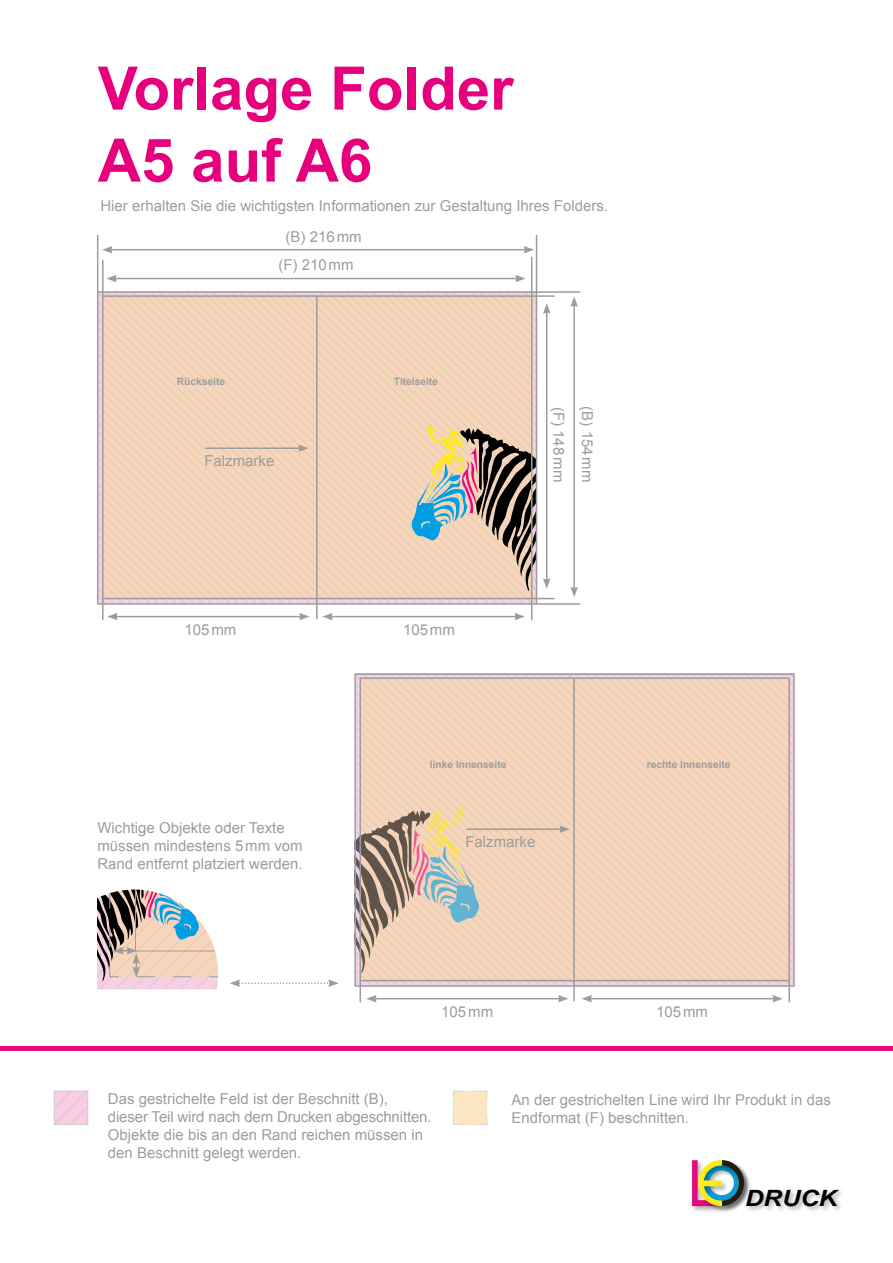
<style>
.page{position:relative;width:893px;height:1263px;background:#fff}
.page>*{position:absolute;margin:0;border:0;box-sizing:border-box;transform-origin:0 0}
.t1{font:700 60px/72px "Arial";color:#e6007d}
.t2{font:italic 700 22.35px "Arial";color:#010203;scale:1.14 1}
.t3{font:15px/18px "Arial";color:#9d9d9c}
.t4{font:700 10.2px "Arial";color:#9d9d9c}
</style>
<div class="page">
<svg style="left:98px;top:293px;width:438px;height:97px;background:#ebcadc"></svg>
<svg style="left:104px;top:297px;width:427px;height:126px;background:#f3d3b9"></svg>
<svg style="left:356px;top:675px;width:437px;height:97px;background:#efcddd"></svg>
<svg style="left:361px;top:679px;width:427px;height:126px;background:#f3d3b9"></svg>
<hr style="left:0;top:1047px;width:893px;height:4px;background:#e50b7e">
<svg style="left:56px;top:1093px;width:30px;height:30px"></svg>
<svg style="left:453px;top:1090px;width:35px;height:35px"></svg>
<img style="left:752px;top:1190px;width:90px;height:21px">
<img style="left:695px;top:1206px;width:24px;height:6px">
<img style="left:719px;top:1170px;width:33px;height:42px">
<svg style="left:692px;top:1160px;width:52px;height:46px;background:#9f9787"></svg>
<hr style="left:114px;top:278px;width:403px;height:1px;background:#9d9d9c">
<svg style="left:106px;top:275px;width:11px;height:7px"></svg>
<svg style="left:515px;top:275px;width:11px;height:7px"></svg>
<hr style="left:115px;top:616px;width:186px;height:1px;background:#9d9d9c">
<svg style="left:107px;top:613px;width:11px;height:7px"></svg>
<svg style="left:299px;top:613px;width:11px;height:7px"></svg>
<hr style="left:374px;top:998px;width:186px;height:1px;background:#9d9d9c">
<svg style="left:366px;top:995px;width:11px;height:7px"></svg>
<svg style="left:558px;top:995px;width:10px;height:7px"></svg>
<hr style="left:590px;top:998px;width:185px;height:1px;background:#9d9d9c">
<svg style="left:582px;top:995px;width:10px;height:7px"></svg>
<svg style="left:772px;top:995px;width:11px;height:7px"></svg>
<svg style="left:98px;top:423px;width:438px;height:180px;background:#e1c6b0"></svg>
<svg style="left:356px;top:805px;width:437px;height:180px;background:#e8cbb4"></svg>
<hr style="left:330px;top:616px;width:187px;height:1px;background:#9d9d9c">
<svg style="left:322px;top:613px;width:11px;height:7px"></svg>
<svg style="left:514px;top:613px;width:11px;height:7px"></svg>
<hr style="left:546px;top:311px;width:1px;height:269px;background:#9d9d9c">
<svg style="left:543px;top:303px;width:8px;height:11px"></svg>
<svg style="left:543px;top:578px;width:8px;height:11px"></svg>
<hr style="left:573px;top:305px;width:2px;height:284px;background:#9d9d9c">
<svg style="left:570px;top:296px;width:8px;height:11px"></svg>
<svg style="left:570px;top:587px;width:8px;height:10px"></svg>
<hr style="left:110px;top:249px;width:416px;height:1px;background:#9d9d9c">
<svg style="left:102px;top:246px;width:11px;height:8px"></svg>
<svg style="left:524px;top:246px;width:10px;height:8px"></svg>
<hr style="left:98px;top:291px;width:482px;height:2px;background:#9d9d9c">
<hr style="left:355px;top:673px;width:439px;height:2px;background:#9d9d9c">
<hr style="left:98px;top:603px;width:482px;height:2px;background:#9d9d9c">
<hr style="left:355px;top:985px;width:439px;height:2px;background:#9d9d9c">
<hr style="left:97px;top:235px;width:1px;height:368px;background:#9d9d9c">
<hr style="left:354px;top:674px;width:2px;height:311px;background:#9d9d9c">
<svg style="left:97px;top:889px;width:121px;height:100px;background:#c4b6b4"></svg>
<svg style="left:230px;top:979px;width:109px;height:8px"></svg>
<hr style="left:102px;top:260px;width:2px;height:360px;background:#9d9d9c">
<hr style="left:360px;top:678px;width:1px;height:324px;background:#9d9d9c">
<hr style="left:316px;top:297px;width:2px;height:322px;background:#9d9d9c">
<hr style="left:573px;top:679px;width:2px;height:322px;background:#9d9d9c">
<hr style="left:103px;top:598px;width:451px;height:1px;background:#9d9d9c">
<hr style="left:361px;top:980px;width:428px;height:1px;background:#9d9d9c">
<hr style="left:103px;top:295px;width:451px;height:2px;background:#9d9d9c">
<hr style="left:361px;top:677px;width:428px;height:2px;background:#9d9d9c">
<hr style="left:531px;top:257px;width:1px;height:363px;background:#9d9d9c">
<hr style="left:788px;top:679px;width:2px;height:323px;background:#9d9d9c">
<hr style="left:536px;top:235px;width:1px;height:368px;background:#9d9d9c">
<hr style="left:793px;top:674px;width:2px;height:311px;background:#9d9d9c">
<h1 class="t1" style="left:98px;top:55px;width:417px">Vorlage Folder<br>A5 auf A6</h1>
<p class="t3" style="left:100px;top:197px;width:509px">Hier erhalten Sie die wichtigsten Informationen zur Gestaltung Ihres Folders.</p>
<p class="t3" style="left:286px;top:227px;width:78px">(B) 216mm</p>
<p class="t3" style="left:278px;top:256px;width:77px">(F) 210mm</p>
<p class="t4" style="left:177px;top:375px;width:50px">Rückseite</p>
<p class="t3" style="left:204px;top:452px;width:72px">Falzmarke</p>
<p class="t4" style="left:394px;top:375px;width:46px">Titelseite</p>
<p class="t3" style="left:185px;top:621px;width:53px">105mm</p>
<p class="t3" style="left:403px;top:621px;width:53px">105mm</p>
<p class="t3" style="left:568px;top:407px;width:77px;rotate:90deg">(F) 148mm</p>
<p class="t3" style="left:596px;top:406px;width:78px;rotate:90deg">(B) 154mm</p>
<p class="t3" style="left:97px;top:819px;width:207px">Wichtige Objekte oder Texte müssen mindestens 5mm vom<br>Rand entfernt platziert werden.</p>
<p class="t4" style="left:430px;top:757px;width:78px">linke Innenseite</p>
<p class="t4" style="left:647px;top:757px;width:85px">rechte Innenseite</p>
<p class="t3" style="left:465px;top:833px;width:72px">Falzmarke</p>
<p class="t3" style="left:441px;top:1003px;width:53px">105mm</p>
<p class="t3" style="left:656px;top:1003px;width:53px">105mm</p>
<p class="t3" style="left:108px;top:1090px;width:325px">Das gestrichelte Feld ist der Beschnitt (B), dieser Teil wird nach dem Drucken abgeschnitten.<br>Objekte die bis an den Rand reichen müssen in den Beschnitt gelegt werden.</p>
<p class="t3" style="left:512px;top:1090px;width:321px">An der gestrichelten Line wird Ihr Produkt in das<br>Endformat (F) beschnitten.</p>
<h2 class="t2" style="left:745px;top:1183px;width:82px">DRUCK</h2>
</div>
